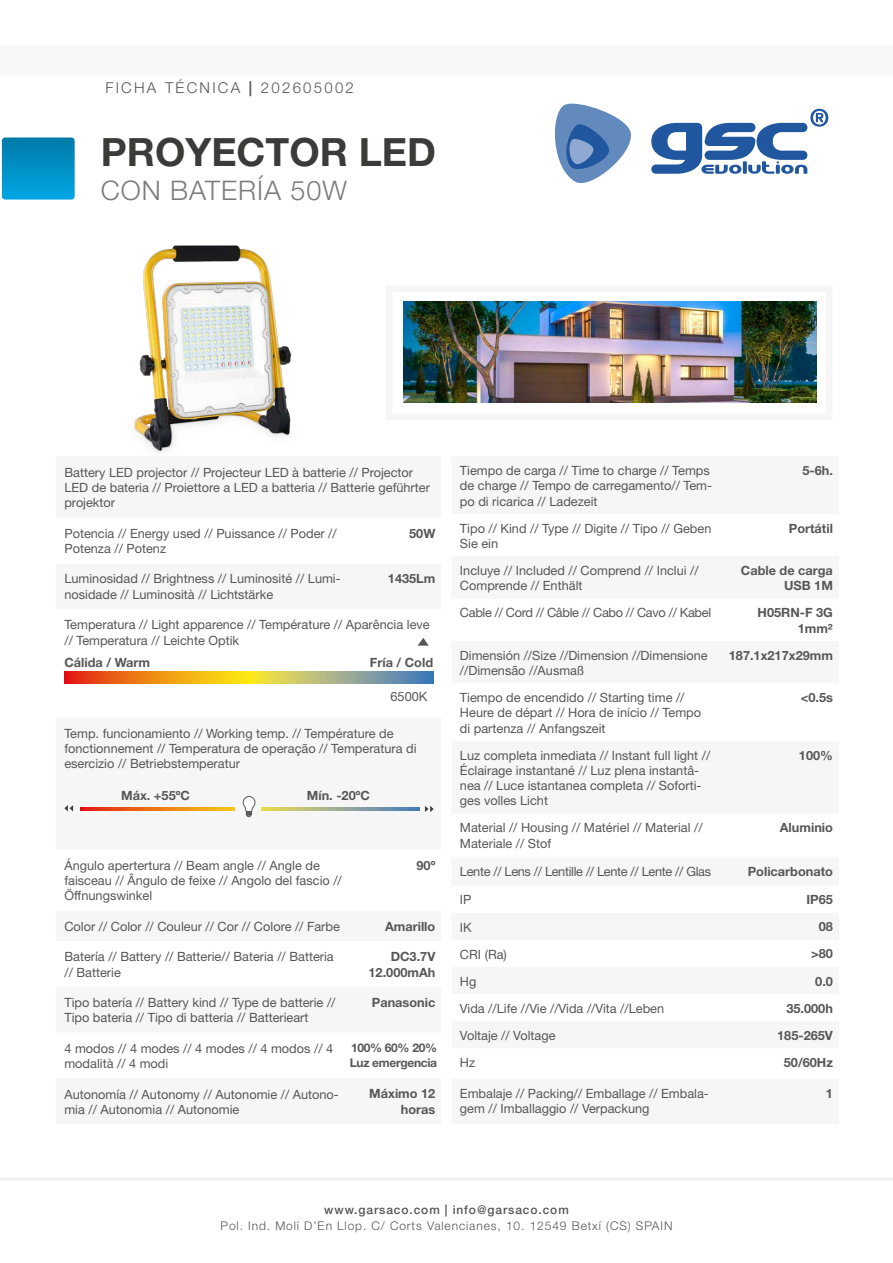
<style>
.page{position:relative;width:893px;height:1263px;background:#fff}
.page>*{position:absolute;margin:0;border:0;box-sizing:border-box;transform-origin:0 0}
.t1{font:700 39px "Helvetica Neue";color:#3b3b3a}
.t2{font:300 27px "Helvetica Neue";letter-spacing:.035em;color:#7c7c7b}
.t3{font:300 15px "Helvetica Neue";letter-spacing:.15em;color:#565555}
.t4{font:12.75px/15.3px "Helvetica Neue";color:#575756}
.t5{font:700 12.75px/15.3px "Helvetica Neue";color:#575756;text-align:right}
.t6{font:12.75px "Helvetica Neue";letter-spacing:-.025em;color:#575756}
.t7{font:300 12px "Helvetica Neue";letter-spacing:.075em;color:#565555}
.t8{font:500 12px "Helvetica Neue";letter-spacing:.075em;color:#565555}
.t9{font:700 12px/14.4px "Helvetica Neue";letter-spacing:-.025em;color:#575756}
.s1{font-weight:700}
</style>
<div class="page">
<svg style="left:651px;top:109px;width:177px;height:65px"></svg>
<svg style="left:554px;top:103px;width:77px;height:81px"></svg>
<hr style="left:0;top:1178px;width:893px;height:3px;background:#f0f0f0">
<div style="left:0;top:47px;width:893px;height:29px;background:#f8f8f8"></div>
<svg style="left:2px;top:138px;width:73px;height:62px;background:#0391c7"></svg>
<img style="left:134px;top:245px;width:158px;height:208px">
<img style="left:404px;top:301px;width:413px;height:101px">
<svg style="left:64px;top:671px;width:370px;height:13px;background:#c79c4c"></svg>
<svg style="left:243px;top:796px;width:12px;height:21px"></svg>
<svg style="left:81px;top:807px;width:154px;height:4px"></svg>
<svg style="left:262px;top:807px;width:158px;height:4px"></svg>
<svg style="left:425px;top:806px;width:9px;height:6px"></svg>
<svg style="left:64px;top:805px;width:9px;height:6px"></svg>
<svg style="left:418px;top:638px;width:11px;height:8px"></svg>
<p class="t3" style="left:105px;top:79px;width:250px">FICHA TÉCNICA <span class="s1">|</span> 202605002</p>
<h1 class="t1" style="left:101px;top:128px;width:337px">PROYECTOR LED</h1>
<h2 class="t2" style="left:101px;top:173px;width:247px">CON BATERÍA 50W</h2>
<p class="t4" style="left:64px;top:464px;width:367px">Battery LED projector // Projecteur LED à batterie // Projector<br>LED de bateria // Proiettore a LED a batteria // Batterie geführter projektor</p>
<p class="t4" style="left:64px;top:525px;width:274px">Potencia // Energy used // Puissance // Poder //<br>Potenza // Potenz</p>
<p class="t5" style="left:409px;top:525px;width:28px">50W</p>
<p class="t4" style="left:64px;top:571px;width:278px">Luminosidad // Brightness // Luminosité // Lumi&shy;nosidade // Luminosità // Lichtstärke</p>
<p class="t5" style="left:388px;top:571px;width:49px">1435Lm</p>
<p class="t4" style="left:64px;top:617px;width:367px">Temperatura // Light apparence // Température // Aparência leve // Temperatura // Leichte Optik</p>
<p class="t5" style="left:64px;top:655px;width:87px">Cálida / Warm</p>
<p class="t5" style="left:370px;top:655px;width:65px">Fría / Cold</p>
<p class="t4" style="left:391px;top:688px;width:38px">6500K</p>
<p class="t4" style="left:64px;top:725px;width:354px">Temp. funcionamiento // Working temp. // Température de fonctionnement // Temperatura de operação // Temperatura di esercizio // Betriebstemperatur</p>
<p class="t5" style="left:121px;top:788px;width:70px">Máx. +55ºC</p>
<p class="t5" style="left:307px;top:788px;width:64px">Mín. -20ºC</p>
<p class="t4" style="left:64px;top:857px;width:279px">Ángulo apertertura // Beam angle // Angle de faisceau // Ângulo de feixe // Angolo del fascio //<br>Öffnungswinkel</p>
<p class="t5" style="left:416px;top:857px;width:20px">90º</p>
<p class="t4" style="left:64px;top:918px;width:277px">Color // Color // Couleur // Cor // Colore // Farbe</p>
<p class="t5" style="left:385px;top:918px;width:52px">Amarillo</p>
<p class="t4" style="left:64px;top:949px;width:271px">Batería // Battery // Batterie// Bateria // Batteria // Batterie</p>
<p class="t5" style="left:369px;top:949px;width:68px">DC3.7V<br>12.000mAh</p>
<p class="t4" style="left:64px;top:995px;width:273px">Tipo batería // Battery kind // Type de batterie //<br>Tipo bateria // Tipo di batteria // Batterieart</p>
<p class="t5" style="left:372px;top:994px;width:65px">Panasonic</p>
<p class="t4" style="left:64px;top:1040px;width:270px">4 modos // 4 modes // 4 modes // 4 modos // 4 modalità // 4 modi</p>
<p class="t9" style="left:350px;top:1040px;width:89px">100% 60% 20%<br>Luz emergencia</p>
<p class="t4" style="left:64px;top:1086px;width:276px">Autonomía // Autonomy // Autonomie // Autono&shy;mia // Autonomia // Autonomie</p>
<p class="t5" style="left:369px;top:1086px;width:68px">Máximo 12 horas</p>
<p class="t4" style="left:460px;top:463px;width:254px">Tiempo de carga // Time to charge // Temps de charge // Tempo de carregamento// Tem&shy;po di ricarica // Ladezeit</p>
<p class="t5" style="left:802px;top:462px;width:32px">5-6h.</p>
<p class="t4" style="left:460px;top:520px;width:253px">Tipo // Kind // Type // Digite // Tipo // Geben<br>Sie ein</p>
<p class="t5" style="left:789px;top:520px;width:46px">Portátil</p>
<p class="t4" style="left:460px;top:563px;width:240px">Incluye // Included // Comprend // Inclui //<br>Comprende // Enthält</p>
<p class="t5" style="left:741px;top:562px;width:94px">Cable de carga<br>USB 1M</p>
<p class="t6" style="left:460px;top:605px;width:253px">Cable // Cord // Câble // Cabo // Cavo // Kabel</p>
<p class="t5" style="left:758px;top:605px;width:77px">H05RN-F 3G<br>1mm²</p>
<p class="t4" style="left:460px;top:647px;width:249px">Dimensión //Size //Dimension //Dimensione //Dimensão //Ausmaß</p>
<p class="t5" style="left:729px;top:647px;width:106px">187.1x217x29mm</p>
<p class="t4" style="left:460px;top:689px;width:243px">Tiempo de encendido // Starting time //<br>Heure de départ // Hora de início // Tempo di partenza // Anfangszeit</p>
<p class="t5" style="left:801px;top:689px;width:34px">&lt;0.5s</p>
<p class="t4" style="left:460px;top:747px;width:252px">Luz completa inmediata // Instant full light // Éclairage instantané // Luz plena instantâ&shy;nea // Luce istantanea completa // Soforti&shy;ges volles Licht</p>
<p class="t5" style="left:799px;top:747px;width:36px">100%</p>
<p class="t4" style="left:460px;top:820px;width:244px">Material // Housing // Matériel // Material //<br>Materiale // Stof</p>
<p class="t5" style="left:780px;top:820px;width:55px">Aluminio</p>
<p class="t6" style="left:460px;top:864px;width:253px">Lente // Lens // Lentille // Lente // Lente // Glas</p>
<p class="t5" style="left:748px;top:864px;width:87px">Policarbonato</p>
<p class="t4" style="left:460px;top:892px;width:13px">IP</p>
<p class="t5" style="left:806px;top:892px;width:28px">IP65</p>
<p class="t4" style="left:460px;top:919px;width:13px">IK</p>
<p class="t5" style="left:819px;top:919px;width:16px">08</p>
<p class="t4" style="left:460px;top:946px;width:48px">CRI (Ra)</p>
<p class="t5" style="left:811px;top:946px;width:23px">&gt;80</p>
<p class="t4" style="left:460px;top:973px;width:18px">Hg</p>
<p class="t5" style="left:815px;top:973px;width:19px">0.0</p>
<p class="t4" style="left:460px;top:1000px;width:206px">Vida //Life //Vie //Vida //Vita //Leben</p>
<p class="t5" style="left:786px;top:1000px;width:48px">35.000h</p>
<p class="t4" style="left:460px;top:1027px;width:97px">Voltaje // Voltage</p>
<p class="t5" style="left:777px;top:1027px;width:57px">185-265V</p>
<p class="t4" style="left:460px;top:1054px;width:17px">Hz</p>
<p class="t5" style="left:784px;top:1054px;width:51px">50/60Hz</p>
<p class="t4" style="left:460px;top:1086px;width:250px">Embalaje // Packing// Emballage // Embala&shy;gem // Imballaggio // Verpackung</p>
<p class="t5" style="left:826px;top:1085px;width:9px">1</p>
<p class="t8" style="left:324px;top:1202px;width:246px">www.garsaco.com | info@garsaco.com</p>
<p class="t7" style="left:221px;top:1219px;width:453px">Pol. Ind. Molí D’En Llop. C/ Corts Valencianes, 10. 12549 Betxí (CS) SPAIN</p>
</div>
